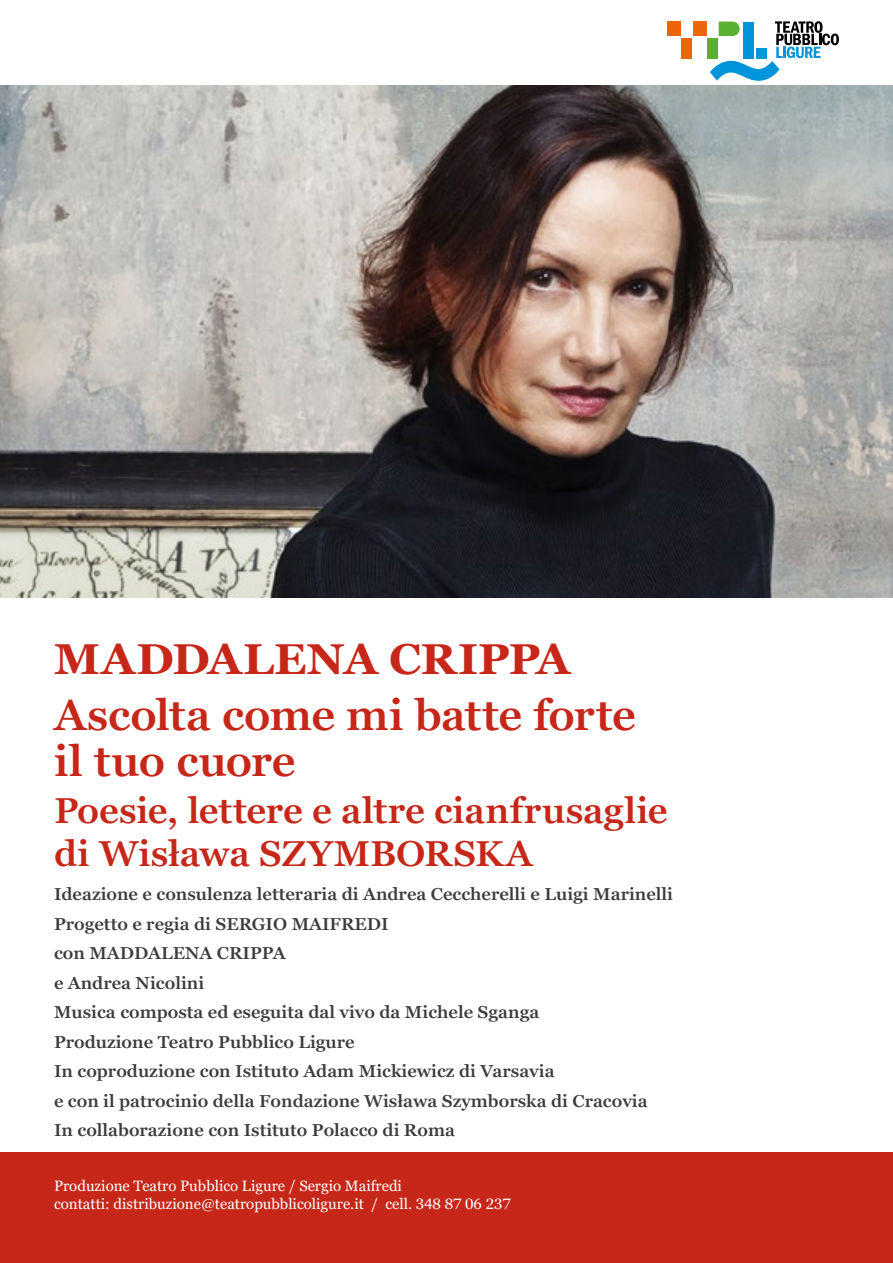
<style>
.page{position:relative;width:893px;height:1263px;background:#fff}
.page>*{position:absolute;margin:0;border:0;box-sizing:border-box;transform-origin:0 0}
.t1{font:600 43.2px/45.8px "Georgia Pro";letter-spacing:-.015em;color:#c62718;scale:1.04 1}
.t2{font:700 43.2px "Georgia Pro";letter-spacing:-.005em;color:#c62718;scale:1.04 1}
.t3{font:600 36px/43.2px "Georgia Pro";letter-spacing:-.005em;color:#c62718;scale:1.04 1}
.t4{font:600 17.25px/29.5px "Georgia Pro";color:#3c3c3b;scale:1.04 1}
.t5{font:15px/18px "Georgia Pro";color:#fff}
.t6{font:14.4px/18px "Georgia Pro";letter-spacing:.01em;color:#fff;scale:1.04 1}
</style>
<div class="page">
<div style="left:693px;top:22px;width:14px;height:14px;background:#ec6408"></div>
<div style="left:681px;top:38px;width:11px;height:21px;background:#ec6408"></div>
<div style="left:667px;top:22px;width:14px;height:14px;background:#ec6408"></div>
<svg style="left:707px;top:21px;width:132px;height:60px"></svg>
<div style="left:0;top:1152px;width:893px;height:111px;background:#c62718"></div>
<img style="left:0;top:85px;width:893px;height:512px">
<h1 class="t2" style="left:54px;top:634px;width:498px">MADDALENA CRIPPA</h1>
<h1 class="t1" style="left:54px;top:694px;width:561px">Ascolta come mi batte forte il tuo cuore</h1>
<h2 class="t3" style="left:54px;top:791px;width:591px">Poesie, lettere e altre cianfrusaglie di Wisława SZYMBORSKA</h2>
<p class="t4" style="left:54px;top:880px;width:597px">Ideazione e consulenza letteraria di Andrea Ceccherelli e Luigi Marinelli Progetto e regia di SERGIO MAIFREDI<br>con MADDALENA CRIPPA<br>e Andrea Nicolini<br>Musica composta ed eseguita dal vivo da Michele Sganga<br>Produzione Teatro Pubblico Ligure<br>In coproduzione con Istituto Adam Mickiewicz di Varsavia<br>e con il patrocinio della Fondazione Wisława Szymborska di Cracovia<br>In collaborazione con Istituto Polacco di Roma</p>
<p class="t5" style="left:54px;top:1177px;width:458px">Produzione Teatro Pubblico Ligure / Sergio Maifredi<br>contatti: distribuzione@teatropubblicoligure.it / cell. 348 87 06 237</p>
<p class="t6" style="left:106px;top:1178px;width:395px">one Teatro Pubblico Ligure / Sergio Maifredi<br>: distribuzione@teatropubblicoligure.it / cell. 348 87 06 237</p>
</div>
